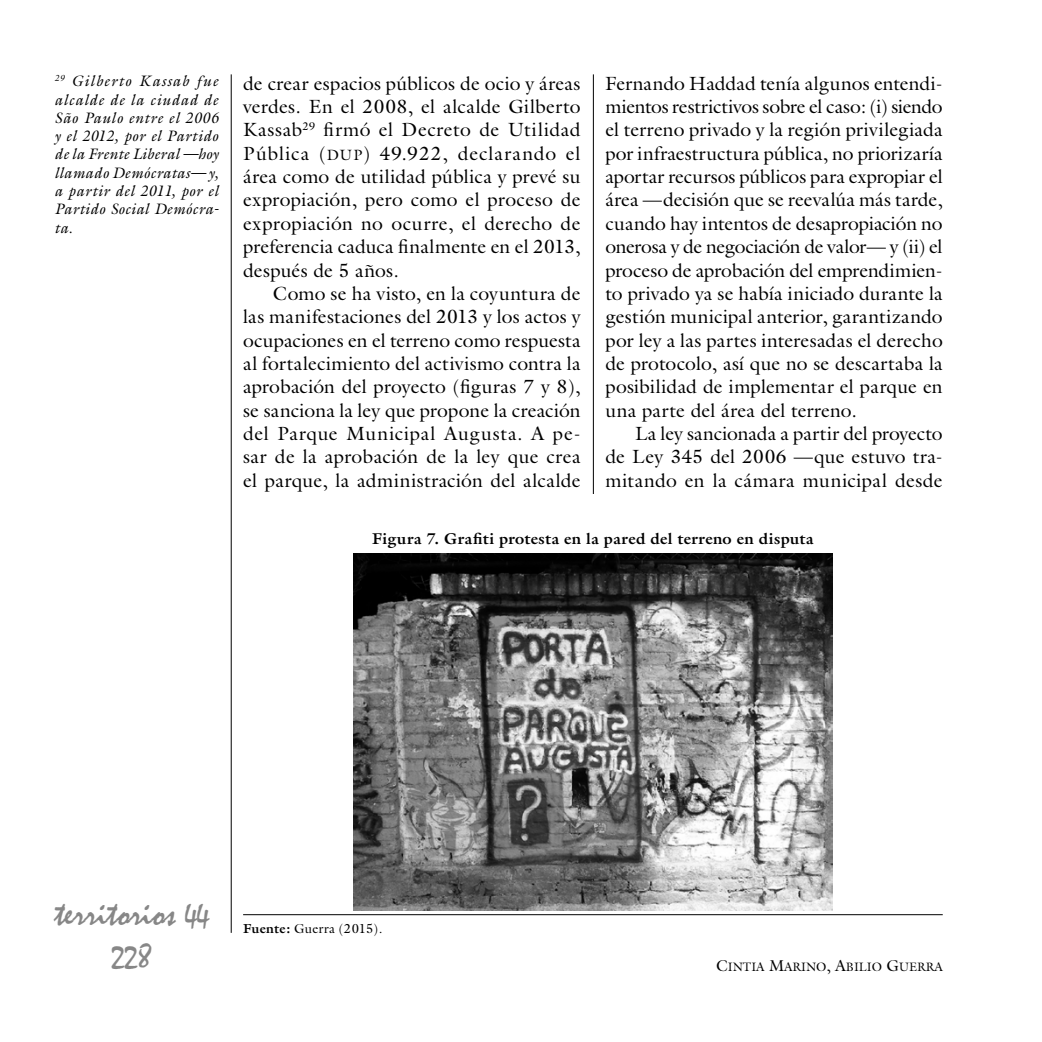
<style>
.page{position:relative;width:1042px;height:1042px;background:#fff}
.page>*{position:absolute;margin:0;border:0;box-sizing:border-box;transform-origin:0 0}
.t1{font:37.62px "Mistral";letter-spacing:-.01em;color:#878787}
.t2{font:33.25px "Mistral";color:#878787}
._02Body_2{font:19.25px/23.4px "Galliard";letter-spacing:.01em;color:#000;text-align:justify}
._15Tit_grafico{font:700 15.75px "Galliard";letter-spacing:.025em;color:#000}
._04Notas_y_clave{font:italic 15.22px/18.2px "Galliard";letter-spacing:.025em;color:#000;text-align:justify}
._16Fte_grafico{font:13.12px "Galliard";letter-spacing:.025em;color:#000}
.t3{font:12.25px "Galliard";color:#000}
.s1{font-size:15.05px}
.s2{font-style:inherit}
.s3{font-size:31.5px}
.s4{font-weight:700}
.s5{font-size:15.75px}
</style>
<div class="page">
<hr style="left:231px;top:74px;width:1px;height:859px;background:#000">
<hr style="left:593px;top:74px;width:1px;height:859px;background:#000">
<div style="left:243px;top:494px;width:700px;height:439px;background:#fff"></div>
<hr style="left:243px;top:914px;width:700px;height:1px;background:#000">
<img style="left:353px;top:553px;width:479px;height:358px">
<p class="_04Notas_y_clave" style="left:55px;top:72px;width:166px"><sup>29</sup> Gilberto Kassab fue alcalde de la ciudad de São Paulo entre el 2006 y el 2012, por el Partido de la Frente Liberal —hoy llamado Demócratas— y, a partir del 2011, por el Partido Social Demócra&shy;ta.</p>
<p class="_02Body_2" style="left:243px;top:71px;width:339px">de crear espacios públicos de ocio y áreas verdes. En el 2008, el alcalde Gilberto Kassab<sup>29</sup> firmó el Decreto de Utilidad Pública (<span class="s1">DUP</span><span class="s2">)</span> 49.922, declarando el área como de utilidad pública y prevé su expropiación, pero como el proceso de expropiación no ocurre, el derecho de preferencia caduca finalmente en el 2013, después de 5 años.</p>
<p class="_02Body_2" style="left:243px;top:281px;width:339px;text-indent:30px">Como se ha visto, en la coyuntura de las manifestaciones del 2013 y los actos y ocupaciones en el terreno como respuesta al fortalecimiento del activismo contra la aprobación del proyecto (figuras 7 y 8), se sanciona la ley que propone la creación del Parque Municipal Augusta. A pe&shy;sar de la aprobación de la ley que crea el parque, la administración del alcalde</p>
<p class="_02Body_2" style="left:605px;top:71px;width:339px">Fernando Haddad tenía algunos entendi&shy;mientos restrictivos sobre el caso: (i) siendo el terreno privado y la región privilegiada por infraestructura pública, no priorizaría aportar recursos públicos para expropiar el área —decisión que se reevalúa más tarde, cuando hay intentos de desapropiación no onerosa y de negociación de valor— y (ii) el proceso de aprobación del emprendimien&shy;to privado ya se había iniciado durante la gestión municipal anterior, garantizando por ley a las partes interesadas el derecho de protocolo, así que no se descartaba la posibilidad de implementar el parque en una parte del área del terreno.</p>
<p class="_02Body_2" style="left:605px;top:421px;width:339px;text-indent:30px">La ley sancionada a partir del proyecto de Ley 345 del 2006 —que estuvo tra&shy;mitando en la cámara municipal desde</p>
<p class="_15Tit_grafico" style="left:372px;top:528px;width:443px">Figura 7. Grafiti protesta en la pared del terreno en disputa</p>
<h1 class="t1" style="left:54px;top:892px;width:156px">territorios <span class="s3">44</span></h1>
<h2 class="t2" style="left:111px;top:938px;width:42px">228</h2>
<p class="_16Fte_grafico" style="left:243px;top:920px;width:141px"><span class="s4">Fuente:</span> Guerra (2015).</p>
<p class="t3" style="left:716px;top:959px;width:228px"><span class="s5">C</span>INTIA <span class="s5">M</span>ARINO<span class="s5">, A</span>BILIO <span class="s5">G</span>UERRA</p>
</div>
